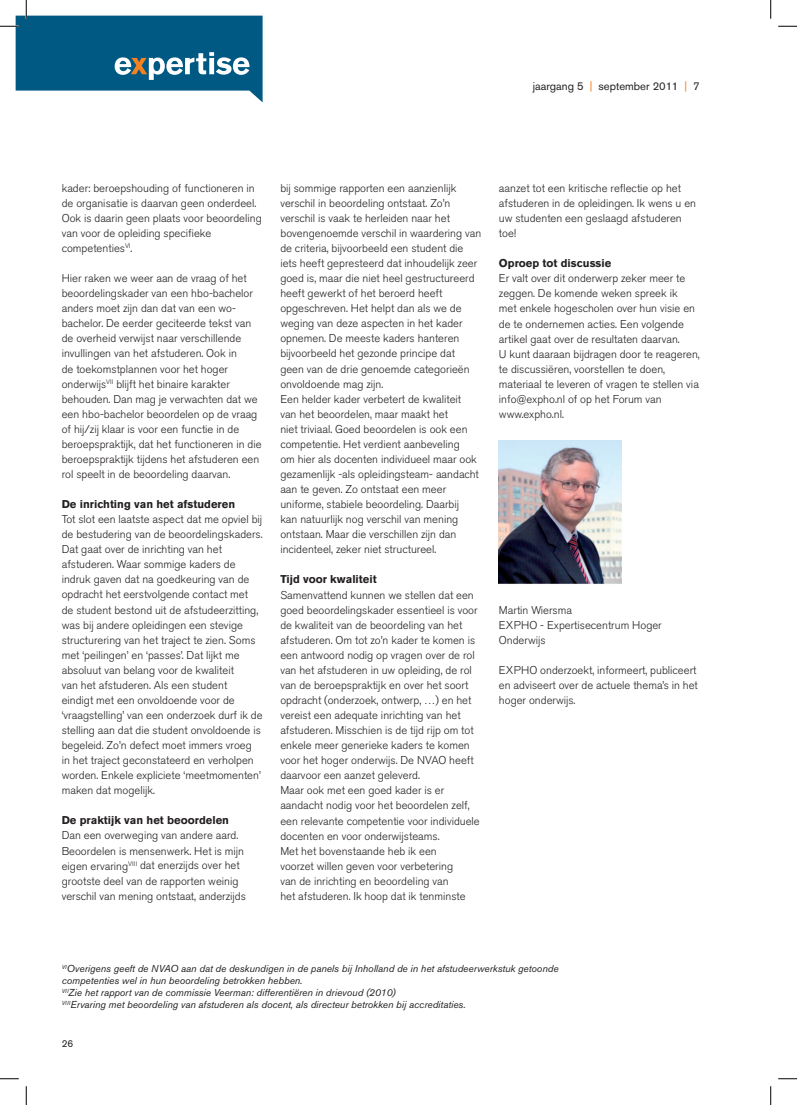
<style>
.page{position:relative;width:797px;height:1105px;background:#fff}
.page>*{position:absolute;margin:0;border:0;box-sizing:border-box;transform-origin:0 0}
.t1{font:300 11.25px/15.1px "Akzidenz Grotesk BQ";color:#231f20}
.t2{font:700 11.25px "Akzidenz Grotesk BQ";color:#231f20}
.t3{font:11.25px "Akzidenz Grotesk BQ";color:#231f20}
.t4{font:italic 10px/12px "Akzidenz Grotesk BQ";color:#231f20}
.t5{font:10px "Akzidenz Grotesk BQ";color:#231f20}
.s1{color:#f58220}
</style>
<div class="page">
<img style="left:499px;top:441px;width:122px;height:143px">
<svg style="left:778px;top:25px;width:19px;height:2px"></svg>
<svg style="left:0;top:1078px;width:19px;height:1px"></svg>
<svg style="left:778px;top:1078px;width:19px;height:1px"></svg>
<svg style="left:0;top:0;width:262px;height:102px"></svg>
<svg style="left:25px;top:1086px;width:2px;height:19px"></svg>
<svg style="left:770px;top:0;width:1px;height:19px"></svg>
<svg style="left:770px;top:1086px;width:1px;height:19px"></svg>
<p class="t3" style="left:533px;top:79px;width:168px">jaargang 5 <span class="s1">|</span> september 2011 <span class="s1">|</span> 7</p>
<p class="t1" style="left:62px;top:181px;width:202px">kader: beroepshouding of functioneren in de organisatie is daarvan geen onderdeel.<br>Ook is daarin geen plaats voor beoordeling van voor de opleiding specifieke competenties<sup>VI</sup>.</p>
<p class="t1" style="left:62px;top:271px;width:201px">Hier raken we weer aan de vraag of het beoordelingskader van een hbo-bachelor anders moet zijn dan dat van een wo&shy;bachelor. De eerder geciteerde tekst van de overheid verwijst naar verschillende invullingen van het afstuderen. Ook in<br>de toekomstplannen voor het hoger onderwijs<sup>VII</sup> blijft het binaire karakter behouden. Dan mag je verwachten dat we een hbo-bachelor beoordelen op de vraag of hij/zij klaar is voor een functie in de beroepspraktijk, dat het functioneren in die beroepspraktijk tijdens het afstuderen een rol speelt in de beoordeling daarvan.</p>
<p class="t2" style="left:62px;top:498px;width:175px">De inrichting van het afstuderen</p>
<p class="t1" style="left:62px;top:512px;width:202px">Tot slot een laatste aspect dat me opviel bij de bestudering van de beoordelingskaders.<br>Dat gaat over de inrichting van het afstuderen. Waar sommige kaders de indruk gaven dat na goedkeuring van de opdracht het eerstvolgende contact met de student bestond uit de afstudeerzitting, was bij andere opleidingen een stevige structurering van het traject te zien. Soms met ‘peilingen’ en ‘passes’. Dat lijkt me absoluut van belang voor de kwaliteit<br>van het afstuderen. Als een student<br>eindigt met een onvoldoende voor de ‘vraagstelling’ van een onderzoek durf ik de stelling aan dat die student onvoldoende is begeleid. Zo’n defect moet immers vroeg in het traject geconstateerd en verholpen worden. Enkele expliciete ‘meetmomenten’ maken dat mogelijk.</p>
<p class="t2" style="left:62px;top:814px;width:169px">De praktijk van het beoordelen</p>
<p class="t1" style="left:62px;top:828px;width:186px">Dan een overweging van andere aard.<br>Beoordelen is mensenwerk. Het is mijn eigen ervaring<sup>VIII</sup> dat enerzijds over het grootste deel van de rapporten weinig verschil van mening ontstaat, anderzijds</p>
<p class="t1" style="left:280px;top:181px;width:202px">bij sommige rapporten een aanzienlijk verschil in beoordeling ontstaat. Zo’n verschil is vaak te herleiden naar het bovengenoemde verschil in waardering van de criteria, bijvoorbeeld een student die iets heeft gepresteerd dat inhoudelijk zeer goed is, maar die niet heel gestructureerd heeft gewerkt of het beroerd heeft opgeschreven. Het helpt dan als we de weging van deze aspecten in het kader opnemen. De meeste kaders hanteren bijvoorbeeld het gezonde principe dat geen van de drie genoemde categorieën onvoldoende mag zijn.<br>Een helder kader verbetert de kwaliteit<br>van het beoordelen, maar maakt het<br>niet triviaal. Goed beoordelen is ook een competentie. Het verdient aanbeveling<br>om hier als docenten individueel maar ook gezamenlijk -als opleidingsteam- aandacht aan te geven. Zo ontstaat een meer uniforme, stabiele beoordeling. Daarbij<br>kan natuurlijk nog verschil van mening ontstaan. Maar die verschillen zijn dan incidenteel, zeker niet structureel.</p>
<p class="t2" style="left:280px;top:573px;width:98px">Tijd voor kwaliteit</p>
<p class="t1" style="left:280px;top:587px;width:201px">Samenvattend kunnen we stellen dat een goed beoordelingskader essentieel is voor de kwaliteit van de beoordeling van het afstuderen. Om tot zo’n kader te komen is een antwoord nodig op vragen over de rol van het afstuderen in uw opleiding, de rol van de beroepspraktijk en over het soort opdracht (onderzoek, ontwerp, …) en het vereist een adequate inrichting van het afstuderen. Misschien is de tijd rijp om tot enkele meer generieke kaders te komen voor het hoger onderwijs. De NVAO heeft daarvoor een aanzet geleverd.<br>Maar ook met een goed kader is er aandacht nodig voor het beoordelen zelf, een relevante competentie voor individuele docenten en voor onderwijsteams.<br>Met het bovenstaande heb ik een<br>voorzet willen geven voor verbetering<br>van de inrichting en beoordeling van<br>het afstuderen. Ik hoop dat ik tenminste</p>
<p class="t1" style="left:499px;top:181px;width:199px">aanzet tot een kritische reflectie op het afstuderen in de opleidingen. Ik wens u en uw studenten een geslaagd afstuderen toe!</p>
<p class="t2" style="left:499px;top:257px;width:114px">Oproep tot discussie</p>
<p class="t1" style="left:499px;top:271px;width:202px">Er valt over dit onderwerp zeker meer te zeggen. De komende weken spreek ik<br>met enkele hogescholen over hun visie en de te ondernemen acties. Een volgende artikel gaat over de resultaten daarvan.<br>U kunt daaraan bijdragen door te reageren, te discussiëren, voorstellen te doen, materiaal te leveren of vragen te stellen via info@expho.nl of op het Forum van www.expho.nl.</p>
<p class="t1" style="left:499px;top:602px;width:164px">Martin Wiersma<br>EXPHO - Expertisecentrum Hoger<br>Onderwijs</p>
<p class="t1" style="left:499px;top:663px;width:200px">EXPHO onderzoekt, informeert, publiceert en adviseert over de actuele thema’s in het hoger onderwijs.</p>
<p class="t4" style="left:62px;top:962px;width:498px"><sup>VI</sup>Overigens geeft de NVAO aan dat de deskundigen in de panels bij Inholland de in het afstudeerwerkstuk getoonde competenties wel in hun beoordeling betrokken hebben.<br><sup>VII</sup>Zie het rapport van de commissie Veerman: differentiëren in drievoud (2010)<br><sup>VIII</sup>Ervaring met beoordeling van afstuderen als docent, als directeur betrokken bij accreditaties.</p>
<p class="t5" style="left:62px;top:1037px;width:13px">26</p>
</div>
